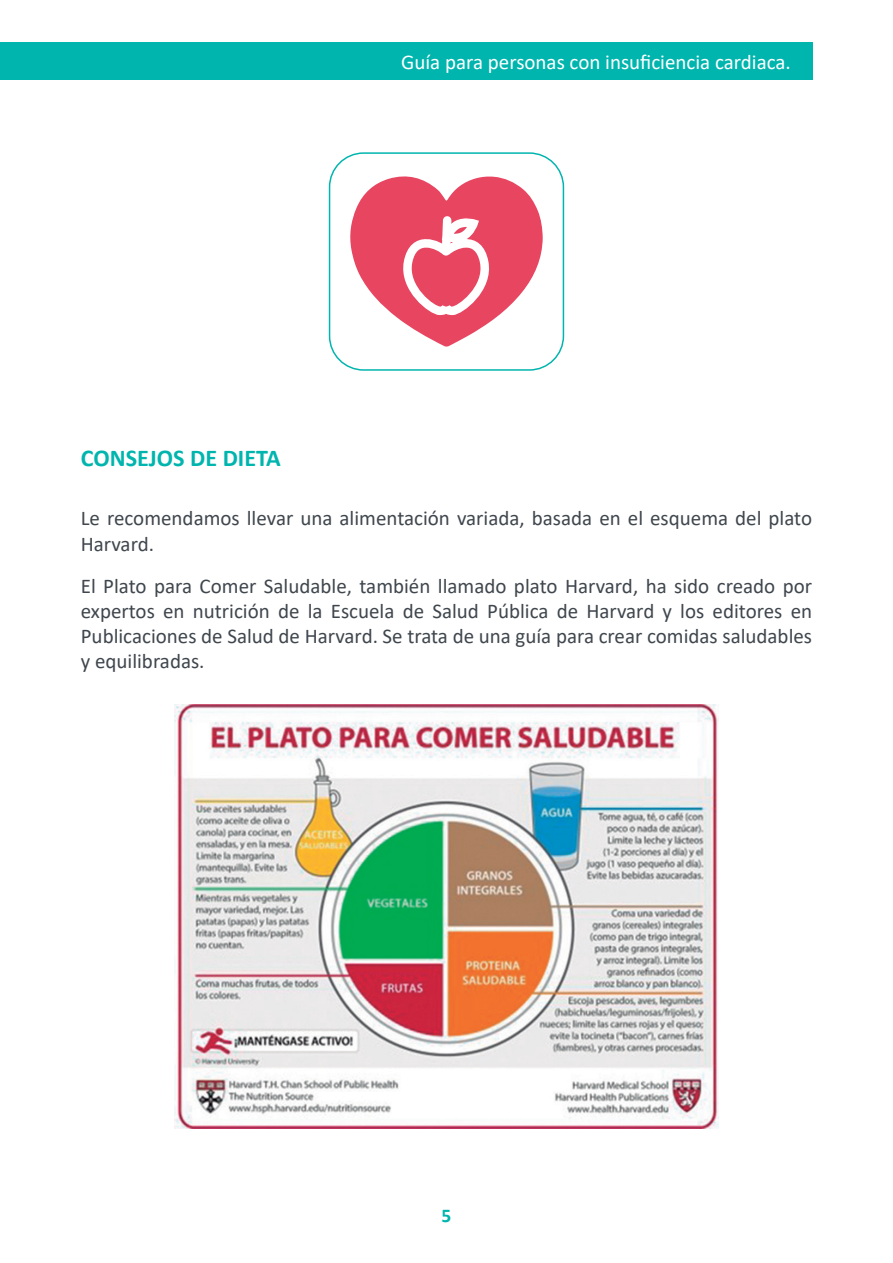
<style>
.page{position:relative;width:893px;height:1263px;background:#fff}
.page>*{position:absolute;margin:0;border:0;box-sizing:border-box;transform-origin:0 0}
.Subtitulo{font:700 24.15px "Calibri";color:#00b5ae}
.Subtitulo-2{font:21px/25.2px "Calibri";color:#3f464d}
.t1{font:21px "Calibri";color:#fff}
.t2{font:700 19.5px "Calibri";color:#00b5ae}
</style>
<div class="page">
<div style="left:0;top:43px;width:812px;height:37px;background:#00b5ae"></div>
<div style="left:329px;top:152px;width:235px;height:219px;border:2px solid #00b5ae;border-radius:34px"></div>
<svg style="left:350px;top:176px;width:193px;height:171px"></svg>
<img style="left:174px;top:704px;width:545px;height:425px">
<p class="t1" style="left:401px;top:48px;width:391px">Guía para personas con insuficiencia cardiaca.</p>
<p class="Subtitulo" style="left:81px;top:441px;width:202px">CONSEJOS DE DIETA</p>
<p class="Subtitulo-2" style="left:81px;top:505px;width:733px">Le recomendamos llevar una alimentación variada, basada en el esquema del plato<br>Harvard.</p>
<p class="Subtitulo-2" style="left:81px;top:573px;width:733px;text-align:justify">El Plato para Comer Saludable, también llamado plato Harvard, ha sido creado por expertos en nutrición de la Escuela de Salud Pública de Harvard y los editores en Publicaciones de Salud de Harvard. Se trata de una guía para crear comidas saludables y equilibradas.</p>
<p class="t2" style="left:442px;top:1201px;width:11px">5</p>
</div>
